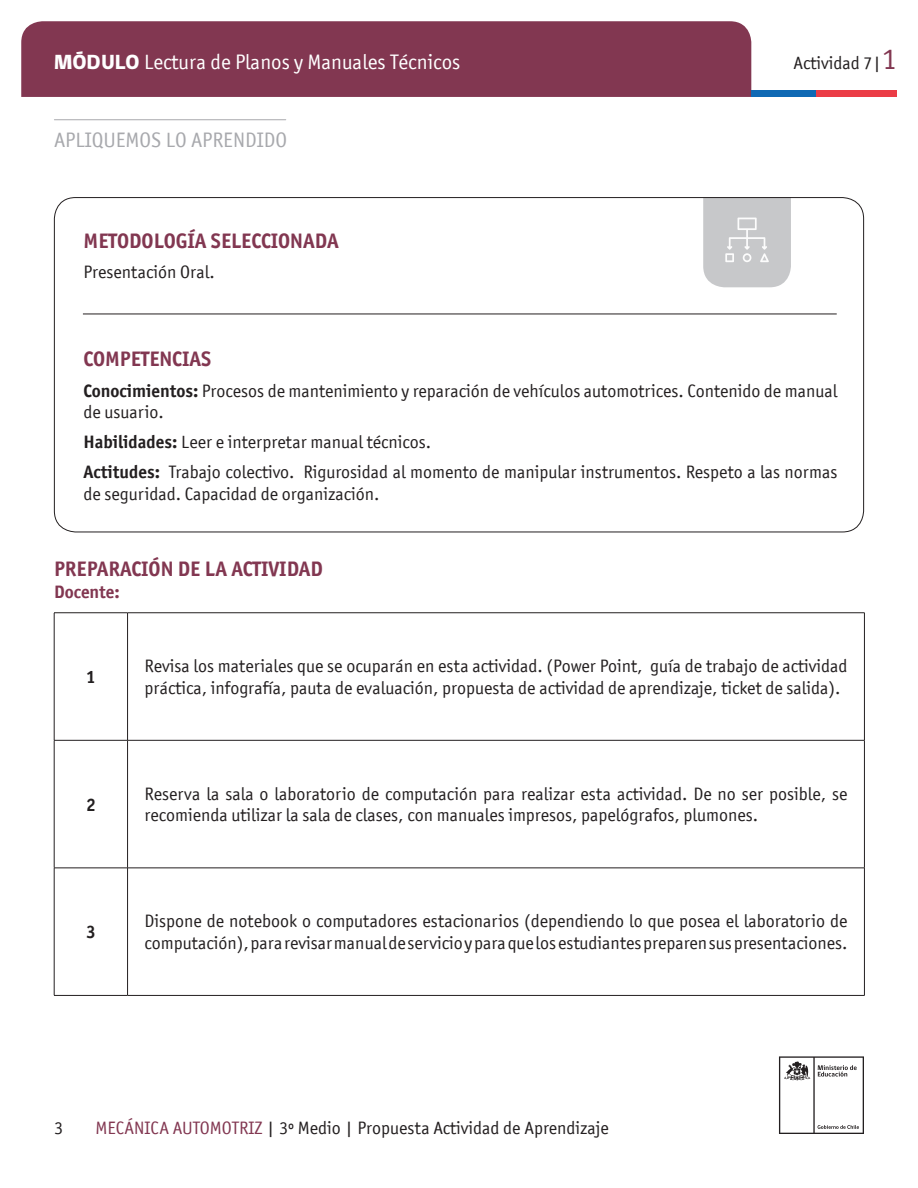
<style>
.page{position:relative;width:918px;height:1188px;background:#fff}
.page>*{position:absolute;margin:0;border:0;box-sizing:border-box;transform-origin:0 0}
.t1{font:700 21px "Officina San ITC";color:#823751}
.t2{font:21px "Officina San ITC";color:#fff}
.t3{font:21px "Officina San ITC";color:#a8a9ad}
.t4{font:18px/21.6px "Officina San ITC";color:#231f20}
.t5{font:700 18px "Officina San ITC";color:#823751}
.t6{font:700 18px "Officina San ITC";color:#231f20}
.s1{font-family:"gob CL";font-weight:800}
.s2{font-size:30px;color:#823751}
.s3{font-weight:700}
.s4{color:#823751}
</style>
<div class="page">
<svg style="left:779px;top:1056px;width:85px;height:78px"></svg>
<div style="left:21px;top:21px;width:730px;height:76px;background:#823751"></div>
<div style="left:751px;top:90px;width:65px;height:7px;background:#0f69b4"></div>
<div style="left:816px;top:90px;width:81px;height:7px;background:#eb3c46"></div>
<hr style="left:54px;top:119px;width:232px;height:1px;background:#a8a9ad">
<svg style="left:703px;top:199px;width:88px;height:88px;background:#cacbcd"></svg>
<hr style="left:83px;top:314px;width:754px;height:1px;background:#231f20">
<hr style="left:54px;top:613px;width:74px;height:1px;background:#231f20">
<hr style="left:54px;top:613px;width:1px;height:127px;background:#231f20">
<hr style="left:128px;top:613px;width:737px;height:1px;background:#231f20">
<hr style="left:127px;top:613px;width:1px;height:127px;background:#231f20">
<hr style="left:864px;top:613px;width:1px;height:127px;background:#231f20">
<hr style="left:54px;top:740px;width:74px;height:1px;background:#231f20">
<hr style="left:54px;top:741px;width:1px;height:127px;background:#231f20">
<hr style="left:128px;top:740px;width:737px;height:1px;background:#231f20">
<hr style="left:127px;top:741px;width:1px;height:127px;background:#231f20">
<hr style="left:864px;top:741px;width:1px;height:127px;background:#231f20">
<hr style="left:54px;top:868px;width:74px;height:1px;background:#231f20">
<hr style="left:54px;top:868px;width:1px;height:127px;background:#231f20">
<hr style="left:128px;top:868px;width:737px;height:1px;background:#231f20">
<hr style="left:127px;top:868px;width:1px;height:127px;background:#231f20">
<hr style="left:864px;top:868px;width:1px;height:127px;background:#231f20">
<hr style="left:54px;top:995px;width:74px;height:1px;background:#231f20">
<hr style="left:128px;top:995px;width:737px;height:1px;background:#231f20">
<p class="t2" style="left:54px;top:50px;width:408px"><span class="s1">MÓDULO</span> Lectura de Planos y Manuales Técnicos</p>
<p class="t3" style="left:54px;top:128px;width:235px">APLIQUEMOS LO APRENDIDO</p>
<p class="t1" style="left:84px;top:228px;width:257px">METODOLOGÍA SELECCIONADA</p>
<p class="t4" style="left:84px;top:261px;width:133px">Presentación Oral.</p>
<p class="t4" style="left:794px;top:52px;width:105px">Actividad 7|<span class="s2">1</span></p>
<p class="t1" style="left:84px;top:346px;width:129px">COMPETENCIAS</p>
<p class="t4" style="left:84px;top:380px;width:755px"><span class="s3">Conocimientos:</span> Procesos de mantenimiento y reparación de vehículos automotrices. Contenido de manual de usuario.</p>
<p class="t4" style="left:84px;top:431px;width:349px"><span class="s3">Habilidades:</span> Leer e interpretar manual técnicos.</p>
<p class="t4" style="left:84px;top:461px;width:755px"><span class="s3">Actitudes:</span> Trabajo colectivo. Rigurosidad al momento de manipular instrumentos. Respeto a las normas de seguridad. Capacidad de organización.</p>
<p class="t1" style="left:54px;top:556px;width:270px">PREPARACIÓN DE LA ACTIVIDAD</p>
<p class="t5" style="left:54px;top:581px;width:67px">Docente:</p>
<p class="t6" style="left:86px;top:666px;width:11px">1</p>
<p class="t4" style="left:145px;top:655px;width:704px">Revisa los materiales que se ocuparán en esta actividad. (Power Point, guía de trabajo de actividad práctica, infografía, pauta de evaluación, propuesta de actividad de aprendizaje, ticket de salida).</p>
<p class="t6" style="left:86px;top:793px;width:11px">2</p>
<p class="t4" style="left:145px;top:783px;width:704px">Reserva la sala o laboratorio de computación para realizar esta actividad. De no ser posible, se recomienda utilizar la sala de clases, con manuales impresos, papelógrafos, plumones.</p>
<p class="t6" style="left:86px;top:921px;width:11px">3</p>
<p class="t4" style="left:145px;top:910px;width:704px">Dispone de notebook o computadores estacionarios (dependiendo lo que posea el laboratorio de computación), para revisar manual de servicio y para que los estudiantes preparen sus presentaciones.</p>
<p class="t4" style="left:54px;top:1117px;width:10px">3</p>
<p class="t4" style="left:95px;top:1117px;width:515px"><span class="s4">MECÁNICA AUTOMOTRIZ</span> | 3º Medio | Propuesta Actividad de Aprendizaje</p>
</div>
